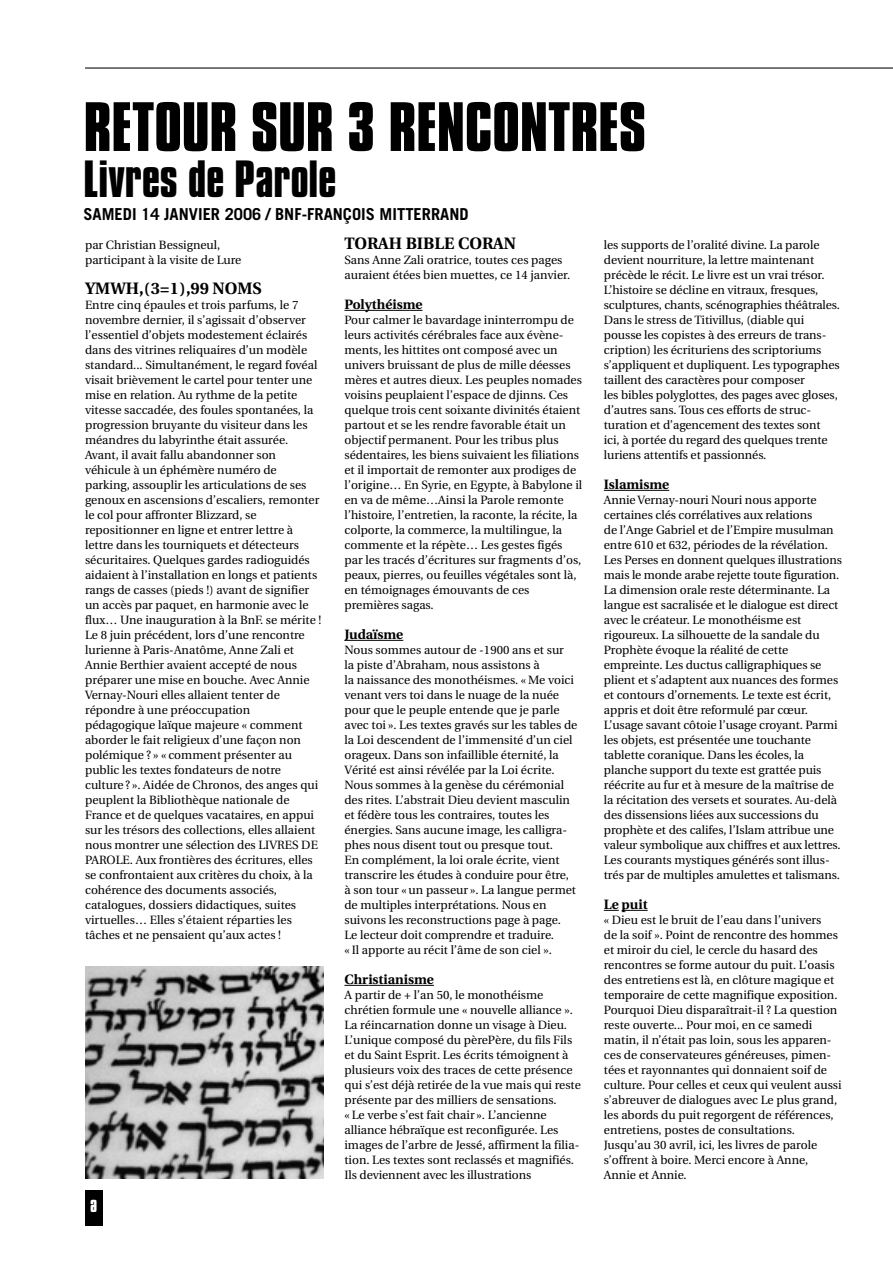
<style>
.page{position:relative;width:893px;height:1263px;background:#fff}
.page>*{position:absolute;margin:0;border:0;box-sizing:border-box;transform-origin:0 0}
.t1{font:700 60px "Compacta BT";color:#000}
.t2{font:700 45px "Compacta BT";color:#000}
.t3{font:700 16.5px "Trade Gothic";color:#000}
.t4{font:700 16.5px "Utopia";color:#000}
.t5{font:700 13.5px "Utopia";color:#000}
.t6{font:12px/15px "Utopia";color:#000}
</style>
<div class="page">
<hr style="left:85px;top:68px;width:808px;height:1px;background:#000">
<div style="left:85px;top:1191px;width:17px;height:35px;background:#000"></div>
<hr style="left:609px;top:490px;width:60px;height:1px;background:#000">
<svg style="left:604px;top:910px;width:44px;height:1px"></svg>
<hr style="left:353px;top:310px;width:69px;height:1px;background:#000">
<hr style="left:349px;top:640px;width:54px;height:1px;background:#000">
<svg style="left:344px;top:985px;width:24px;height:1px"></svg>
<hr style="left:368px;top:985px;width:66px;height:1px;background:#000">
<img style="left:85px;top:966px;width:238px;height:213px">
<h1 class="t1" style="left:84px;top:100px;width:564px">RETOUR SUR 3 RENCONTRES</h1>
<h2 class="t2" style="left:83px;top:159px;width:254px">Livres de Parole</h2>
<h3 class="t3" style="left:83px;top:208px;width:387px">SAMEDI 14 JANVIER 2006 / BNF-FRANÇOIS MITTERRAND</h3>
<p class="t6" style="left:85px;top:239px;width:158px">par Christian Bessigneul, participant à la visite de Lure</p>
<h3 class="t4" style="left:85px;top:282px;width:178px">YMWH,(3=1),99 NOMS</h3>
<p class="t6" style="left:85px;top:299px;width:238px">Entre cinq épaules et trois parfums, le 7 novembre dernier, il s’agissait d’observer l’essentiel d’objets modestement éclairés dans des vitrines reliquaires d’un modèle standard... Simultanément, le regard fovéal visait brièvement le cartel pour tenter une mise en relation. Au rythme de la petite vitesse saccadée, des foules spontanées, la progression bruyante du visiteur dans les méandres du labyrinthe était assurée.<br>Avant, il avait fallu abandonner son véhicule à un éphémère numéro de parking, assouplir les articulations de ses genoux en ascensions d’escaliers, remonter le col pour affronter Blizzard, se repositionner en ligne et entrer lettre à lettre dans les tourniquets et détecteurs sécuritaires. Quelques gardes radioguidés aidaient à l’installation en longs et patients rangs de casses (pieds !) avant de signifier un accès par paquet, en harmonie avec le flux… Une inauguration à la BnF. se mérite !<br>Le 8 juin précédent, lors d’une rencontre lurienne à Paris-Anatôme, Anne Zali et Annie Berthier avaient accepté de nous préparer une mise en bouche. Avec Annie Vernay-Nouri elles allaient tenter de répondre à une préoccupation pédagogique laïque majeure « comment aborder le fait religieux d’une façon non polémique ? » « comment présenter au public les textes fondateurs de notre culture ? ». Aidée de Chronos, des anges qui peuplent la Bibliothèque nationale de France et de quelques vacataires, en appui sur les trésors des collections, elles allaient nous montrer une sélection des LIVRES DE PAROLE. Aux frontières des écritures, elles se confrontaient aux critères du choix, à la cohérence des documents associés, catalogues, dossiers didactiques, suites virtuelles… Elles s’étaient réparties les tâches et ne pensaient qu’aux actes !</p>
<h3 class="t4" style="left:344px;top:237px;width:173px">TORAH BIBLE CORAN</h3>
<p class="t6" style="left:344px;top:254px;width:227px">Sans Anne Zali oratrice, toutes ces pages auraient étées bien muettes, ce 14 janvier.</p>
<p class="t5" style="left:344px;top:299px;width:80px">Polythéisme</p>
<p class="t6" style="left:344px;top:314px;width:239px">Pour calmer le bavardage ininterrompu de leurs activités cérébrales face aux évène&shy;ments, les hittites ont composé avec un univers bruissant de plus de mille déesses mères et autres dieux. Les peuples nomades voisins peuplaient l’espace de djinns. Ces quelque trois cent soixante divinités étaient partout et se les rendre favorable était un objectif permanent. Pour les tribus plus sédentaires, les biens suivaient les filiations et il importait de remonter aux prodiges de l’origine… En Syrie, en Egypte, à Babylone il en va de même…Ainsi la Parole remonte l’histoire, l’entretien, la raconte, la récite, la colporte, la commerce, la multilingue, la commente et la répète… Les gestes figés par les tracés d’écritures sur fragments d’os, peaux, pierres, ou feuilles végétales sont là, en témoignages émouvants de ces premières sagas.</p>
<p class="t5" style="left:344px;top:629px;width:60px">Judaïsme</p>
<p class="t6" style="left:344px;top:644px;width:234px">Nous sommes autour de -1900 ans et sur<br>la piste d’Abraham, nous assistons à<br>la naissance des monothéismes. « Me voici venant vers toi dans le nuage de la nuée pour que le peuple entende que je parle avec toi ». Les textes gravés sur les tables de la Loi descendent de l’immensité d’un ciel orageux. Dans son infaillible éternité, la Vérité est ainsi révélée par la Loi écrite.<br>Nous sommes à la genèse du cérémonial des rites. L’abstrait Dieu devient masculin et fédère tous les contraires, toutes les énergies. Sans aucune image, les calligra&shy;phes nous disent tout ou presque tout.<br>En complément, la loi orale écrite, vient transcrire les études à conduire pour être, à son tour « un passeur ». La langue permet de multiples interprétations. Nous en suivons les reconstructions page à page.<br>Le lecteur doit comprendre et traduire.<br>« Il apporte au récit l’âme de son ciel ».</p>
<p class="t5" style="left:344px;top:974px;width:91px">Christianisme</p>
<p class="t6" style="left:344px;top:989px;width:238px">A partir de + l’an 50, le monothéisme chrétien formule une « nouvelle alliance ».<br>La réincarnation donne un visage à Dieu.<br>L’unique composé du pèrePère, du fils Fils et du Saint Esprit. Les écrits témoignent à plusieurs voix des traces de cette présence qui s’est déjà retirée de la vue mais qui reste présente par des milliers de sensations.<br>« Le verbe s’est fait chair ». L’ancienne alliance hébraïque est reconfigurée. Les images de l’arbre de Jessé, affirment la filia&shy;tion. Les textes sont reclassés et magnifiés.<br>Ils deviennent avec les illustrations</p>
<p class="t6" style="left:604px;top:239px;width:237px">les supports de l’oralité divine. La parole devient nourriture, la lettre maintenant précède le récit. Le livre est un vrai trésor.<br>L’histoire se décline en vitraux, fresques, sculptures, chants, scénographies théâtrales.<br>Dans le stress de Titivillus, (diable qui pousse les copistes à des erreurs de trans&shy;cription) les écrituriens des scriptoriums s’appliquent et dupliquent. Les typographes taillent des caractères pour composer<br>les bibles polyglottes, des pages avec gloses, d’autres sans. Tous ces efforts de struc&shy;turation et d’agencement des textes sont<br>ici, à portée du regard des quelques trente luriens attentifs et passionnés.</p>
<p class="t5" style="left:604px;top:479px;width:67px">Islamisme</p>
<p class="t6" style="left:604px;top:494px;width:240px">Annie Vernay-nouri Nouri nous apporte certaines clés corrélatives aux relations<br>de l’Ange Gabriel et de l’Empire musulman entre 610 et 632, périodes de la révélation.<br>Les Perses en donnent quelques illustrations mais le monde arabe rejette toute figuration.<br>La dimension orale reste déterminante. La langue est sacralisée et le dialogue est direct avec le créateur. Le monothéisme est rigoureux. La silhouette de la sandale du Prophète évoque la réalité de cette empreinte. Les ductus calligraphiques se plient et s’adaptent aux nuances des formes et contours d’ornements. Le texte est écrit, appris et doit être reformulé par cœur.<br>L’usage savant côtoie l’usage croyant. Parmi les objets, est présentée une touchante tablette coranique. Dans les écoles, la planche support du texte est grattée puis réécrite au fur et à mesure de la maîtrise de la récitation des versets et sourates. Au-delà des dissensions liées aux successions du prophète et des califes, l’Islam attribue une valeur symbolique aux chiffres et aux lettres.<br>Les courants mystiques générés sont illus&shy;trés par de multiples amulettes et talismans.</p>
<p class="t5" style="left:604px;top:899px;width:45px">Le puit</p>
<p class="t6" style="left:604px;top:914px;width:239px">« Dieu est le bruit de l’eau dans l’univers<br>de la soif ». Point de rencontre des hommes et miroir du ciel, le cercle du hasard des rencontres se forme autour du puit. L’oasis des entretiens est là, en clôture magique et temporaire de cette magnifique exposition.<br>Pourquoi Dieu disparaîtrait-il ? La question reste ouverte... Pour moi, en ce samedi matin, il n’était pas loin, sous les apparen&shy;ces de conservateures généreuses, pimen&shy;tées et rayonnantes qui donnaient soif de culture. Pour celles et ceux qui veulent aussi s’abreuver de dialogues avec Le plus grand, les abords du puit regorgent de références, entretiens, postes de consultations.<br>Jusqu’au 30 avril, ici, les livres de parole s’offrent à boire. Merci encore à Anne, Annie et Annie.</p>
</div>
